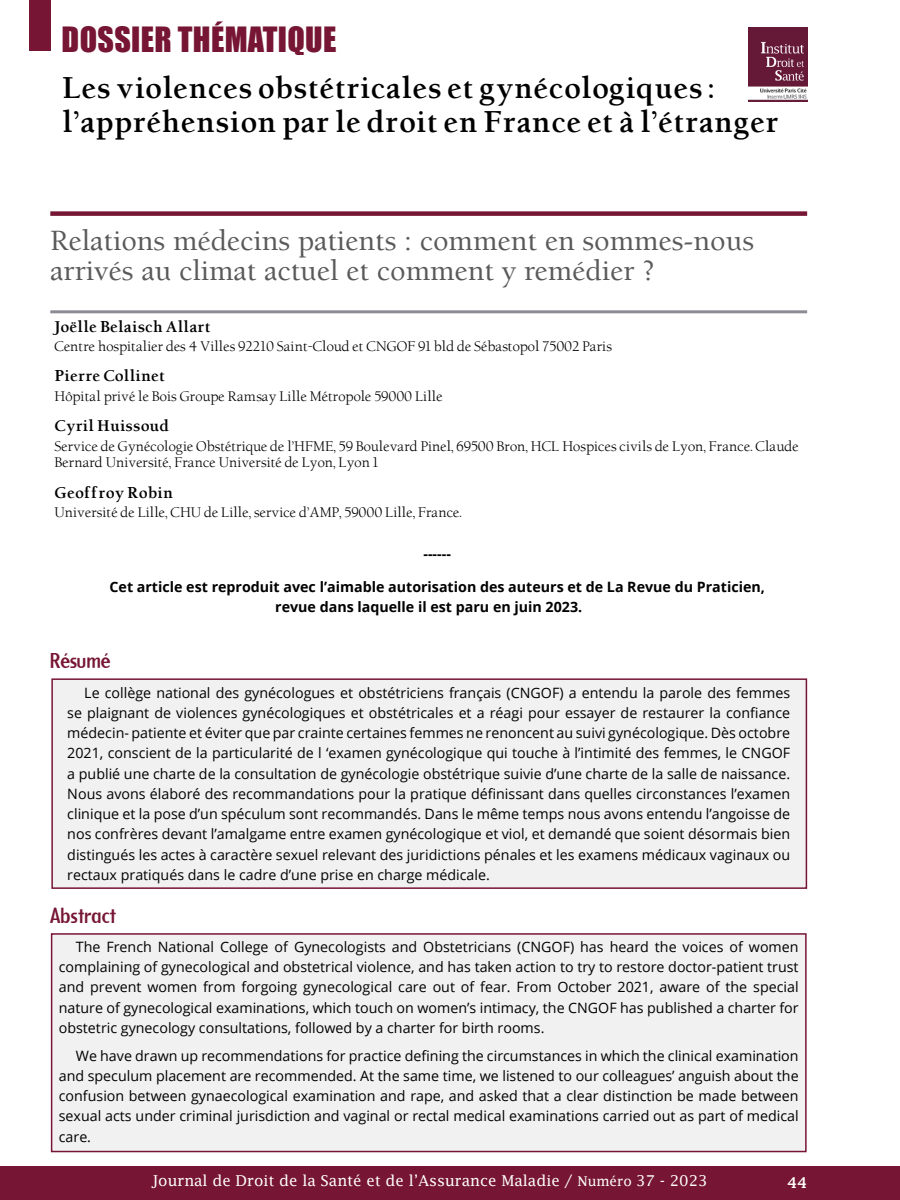
<style>
.page{position:relative;width:900px;height:1200px;background:#fff}
.page>*{position:absolute;margin:0;border:0;box-sizing:border-box;transform-origin:0 0}
.t1{font:31.95px "Impact";letter-spacing:.01em;color:#761534}
.RTDS_TC2{font:500 30px/30px "Berkeley";color:#5a5a5a}
.t2{font:700 28.5px/34.2px "Berkeley Oldstyle";color:#000}
.RTDS_TA1{font:24px "Berkeley";color:#761534}
.t3{font:15px "Lucida Fax";color:#fff}
.RTDS_AN{font:700 15px "Berkeley Oldstyle";color:#000}
.RTDS_ANP{font:700 15px "Berkeley Oldstyle";color:#000}
.t4{font:600 15px "Lucida Fax";color:#fff}
.RTDS_Texte{font:14.25px/20.2px "Open Sans";color:#000;text-align:justify}
.RTDS_sous_texte{font:700 14.25px/20.2px "Open Sans";color:#000}
.RTDS_AF{font:13.5px/16.2px "Berkeley Oldstyle";color:#000}
.t5{font:13.5px "Lucida Fax";color:#fff}
</style>
<div class="page">
<div style="left:0;top:1167px;width:900px;height:33px;background:#761534"></div>
<div style="left:30px;top:0;width:21px;height:51px;background:#761534"></div>
<img style="left:749px;top:27px;width:58px;height:75px">
<div style="left:51px;top:933px;width:756px;height:219px;background:#f1f1f1;border:2px solid #761534"></div>
<div style="left:51px;top:678px;width:756px;height:211px;background:#f1f1f1;border:2px solid #761534"></div>
<div style="left:50px;top:211px;width:757px;height:5px;background:#761534"></div>
<hr style="left:50px;top:310px;width:757px;height:3px;background:#8c8c96">
<h1 class="t1" style="left:62px;top:14px;width:276px">DOSSIER THÉMATIQUE</h1>
<h3 class="t2" style="left:62px;top:71px;width:718px">Les violences obstétricales et gynécologiques : l’appréhension par le droit en France et à l’étranger</h3>
<p class="RTDS_TC2" style="left:50px;top:226px;width:705px">Relations médecins patients : comment en sommes-nous arrivés au climat actuel et comment y remédier ?</p>
<p class="RTDS_ANP" style="left:55px;top:318px;width:158px">Joëlle Belaisch Allart</p>
<p class="RTDS_AF" style="left:55px;top:338px;width:559px">Centre hospitalier des 4 Villes 92210 Saint-Cloud et CNGOF 91 bld de Sébastopol 75002 Paris</p>
<p class="RTDS_AN" style="left:55px;top:367px;width:112px">Pierre Collinet</p>
<p class="RTDS_AF" style="left:55px;top:388px;width:390px">Hôpital privé le Bois Groupe Ramsay Lille Métropole 59000 Lille</p>
<p class="RTDS_AN" style="left:55px;top:417px;width:116px">Cyril Huissoud</p>
<p class="RTDS_AF" style="left:55px;top:438px;width:746px">Service de Gynécologie Obstétrique de l’HFME, 59 Boulevard Pinel, 69500 Bron, HCL Hospices civils de Lyon, France. Claude<br>Bernard Université, France Université de Lyon, Lyon 1</p>
<p class="RTDS_AN" style="left:55px;top:483px;width:120px">Geoffroy Robin</p>
<p class="RTDS_AF" style="left:55px;top:505px;width:409px">Université de Lille, CHU de Lille, service d’AMP, 59000 Lille, France.</p>
<p class="RTDS_sous_texte" style="left:423px;top:543px;width:29px">------</p>
<p class="RTDS_sous_texte" style="left:275px;top:576px;width:491px;text-indent:-166px">Cet article est reproduit avec l’aimable autorisation des auteurs et de La Revue du Praticien, revue dans laquelle il est paru en juin 2023.</p>
<p class="RTDS_TA1" style="left:50px;top:649px;width:62px">Résumé</p>
<p class="RTDS_Texte" style="left:67px;top:682px;width:724px;text-indent:17px">Le collège national des gynécologues et obstétriciens français (CNGOF) a entendu la parole des femmes se plaignant de violences gynécologiques et obstétricales et a réagi pour essayer de restaurer la confiance médecin- patiente et éviter que par crainte certaines femmes ne renoncent au suivi gynécologique. Dès octobre 2021, conscient de la particularité de l ‘examen gynécologique qui touche à l’intimité des femmes, le CNGOF a publié une charte de la consultation de gynécologie obstétrique suivie d’une charte de la salle de naissance.<br>Nous avons élaboré des recommandations pour la pratique définissant dans quelles circonstances l’examen clinique et la pose d’un spéculum sont recommandés. Dans le même temps nous avons entendu l’angoisse de nos confrères devant l’amalgame entre examen gynécologique et viol, et demandé que soient désormais bien distingués les actes à caractère sexuel relevant des juridictions pénales et les examens médicaux vaginaux ou rectaux pratiqués dans le cadre d’une prise en charge médicale.</p>
<p class="RTDS_TA1" style="left:50px;top:904px;width:68px">Abstract</p>
<p class="RTDS_Texte" style="left:59px;top:936px;width:741px;text-indent:17px">The French National College of Gynecologists and Obstetricians (CNGOF) has heard the voices of women complaining of gynecological and obstetrical violence, and has taken action to try to restore doctor-patient trust and prevent women from forgoing gynecological care out of fear. From October 2021, aware of the special nature of gynecological examinations, which touch on women’s intimacy, the CNGOF has published a charter for obstetric gynecology consultations, followed by a charter for birth rooms.</p>
<p class="RTDS_Texte" style="left:59px;top:1045px;width:741px;text-indent:17px">We have drawn up recommendations for practice defining the circumstances in which the clinical examination and speculum placement are recommended. At the same time, we listened to our colleagues’ anguish about the confusion between gynaecological examination and rape, and asked that a clear distinction be made between sexual acts under criminal jurisdiction and vaginal or rectal medical examinations carried out as part of medical care.</p>
<p class="t3" style="left:152px;top:1172px;width:422px">Journal de Droit de la S nté et de l’Assurance Maladie /</p>
<p class="t3" style="left:636px;top:1172px;width:73px">37 - 20 3</p>
<p class="t5" style="left:577px;top:1173px;width:56px">Numéro</p>
<p class="t3" style="left:172px;top:1173px;width:422px">Journal de Droit de la Santé et de l’Assurance Maladie /</p>
<p class="t3" style="left:656px;top:1173px;width:73px">19 - 2018</p>
<p class="t4" style="left:787px;top:1174px;width:21px">44</p>
<p class="t5" style="left:597px;top:1175px;width:56px">Numéro</p>
</div>
